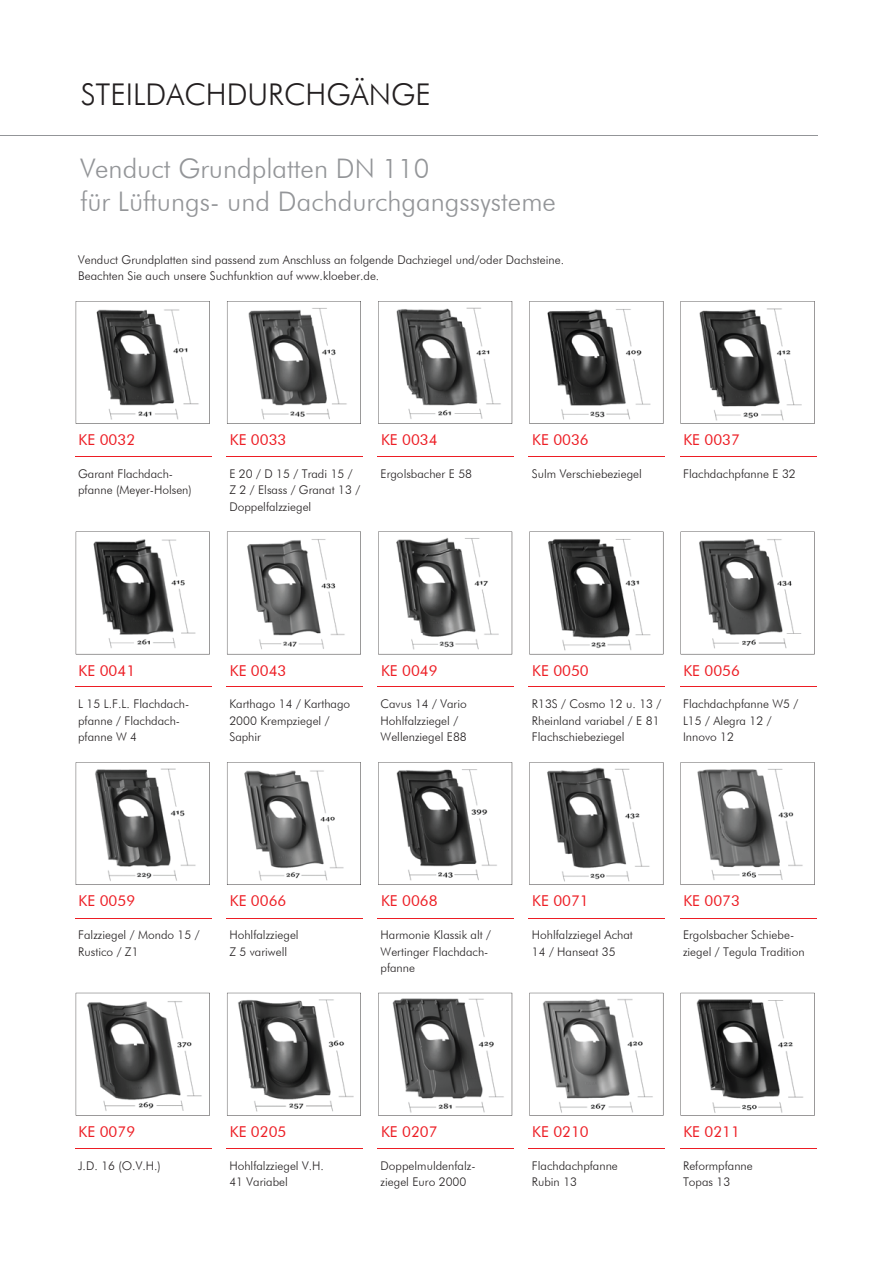
<style>
.page{position:relative;width:893px;height:1263px;background:#fff}
.page>*{position:absolute;margin:0;border:0;box-sizing:border-box;transform-origin:0 0}
.t1{font:300 30px "Futura BT";color:#231f20}
.t2{font:300 27px/33px "Futura BT";color:#939598}
.t3{font:15px "Futura BT";color:#ed1d24}
.t4{font:300 12px/16.5px "Futura BT";color:#231f20}
</style>
<div class="page">
<svg style="left:76px;top:301px;width:134px;height:123px"></svg>
<svg style="left:227px;top:301px;width:134px;height:123px"></svg>
<svg style="left:378px;top:301px;width:134px;height:123px"></svg>
<svg style="left:529px;top:301px;width:134px;height:123px"></svg>
<svg style="left:681px;top:301px;width:134px;height:123px"></svg>
<svg style="left:76px;top:532px;width:134px;height:122px"></svg>
<svg style="left:227px;top:532px;width:134px;height:122px"></svg>
<svg style="left:378px;top:532px;width:134px;height:122px"></svg>
<svg style="left:529px;top:532px;width:134px;height:122px"></svg>
<svg style="left:681px;top:532px;width:134px;height:122px"></svg>
<svg style="left:76px;top:762px;width:134px;height:123px"></svg>
<svg style="left:227px;top:762px;width:134px;height:123px"></svg>
<svg style="left:378px;top:762px;width:134px;height:123px"></svg>
<svg style="left:529px;top:762px;width:134px;height:123px"></svg>
<svg style="left:681px;top:762px;width:134px;height:123px"></svg>
<svg style="left:76px;top:993px;width:134px;height:122px"></svg>
<svg style="left:227px;top:993px;width:134px;height:122px"></svg>
<svg style="left:378px;top:993px;width:134px;height:122px"></svg>
<svg style="left:529px;top:993px;width:134px;height:122px"></svg>
<svg style="left:681px;top:993px;width:134px;height:122px"></svg>
<hr style="left:0;top:135px;width:817px;height:1px;background:#939598">
<hr style="left:75px;top:456px;width:137px;height:1px;background:#ed1d24">
<hr style="left:226px;top:456px;width:137px;height:1px;background:#ed1d24">
<hr style="left:377px;top:456px;width:137px;height:1px;background:#ed1d24">
<hr style="left:529px;top:456px;width:136px;height:1px;background:#ed1d24">
<hr style="left:680px;top:456px;width:137px;height:1px;background:#ed1d24">
<hr style="left:75px;top:687px;width:137px;height:1px;background:#ed1d24">
<hr style="left:226px;top:687px;width:137px;height:1px;background:#ed1d24">
<hr style="left:377px;top:687px;width:137px;height:1px;background:#ed1d24">
<hr style="left:529px;top:687px;width:136px;height:1px;background:#ed1d24">
<hr style="left:680px;top:687px;width:137px;height:1px;background:#ed1d24">
<hr style="left:75px;top:918px;width:137px;height:1px;background:#ed1d24">
<hr style="left:226px;top:918px;width:137px;height:1px;background:#ed1d24">
<hr style="left:377px;top:918px;width:137px;height:1px;background:#ed1d24">
<hr style="left:529px;top:918px;width:136px;height:1px;background:#ed1d24">
<hr style="left:680px;top:918px;width:137px;height:1px;background:#ed1d24">
<hr style="left:75px;top:1148px;width:137px;height:1px;background:#ed1d24">
<hr style="left:226px;top:1148px;width:137px;height:1px;background:#ed1d24">
<hr style="left:377px;top:1148px;width:137px;height:1px;background:#ed1d24">
<hr style="left:529px;top:1148px;width:136px;height:1px;background:#ed1d24">
<hr style="left:680px;top:1148px;width:137px;height:1px;background:#ed1d24">
<h1 class="t1" style="left:81px;top:76px;width:352px">STEILDACHDURCHGÄNGE</h1>
<h2 class="t2" style="left:80px;top:152px;width:477px">Venduct Grundplatten DN 110<br>für Lüftungs- und Dachdurchgangssysteme</h2>
<p class="t4" style="left:78px;top:252px;width:488px;line-height:15.8px">Venduct Grundplatten sind passend zum Anschluss an folgende Dachziegel und/oder Dachsteine.<br>Beachten Sie auch unsere Suchfunktion auf www.kloeber.de.</p>
<p class="t3" style="left:79px;top:430px;width:58px">KE 0032</p>
<p class="t3" style="left:230px;top:430px;width:58px">KE 0033</p>
<p class="t3" style="left:381px;top:430px;width:58px">KE 0034</p>
<p class="t3" style="left:532px;top:430px;width:58px">KE 0036</p>
<p class="t3" style="left:683px;top:430px;width:58px">KE 0037</p>
<p class="t4" style="left:78px;top:465px;width:96px">Garant Flachdach-</p>
<p class="t4" style="left:229px;top:465px;width:125px">E 20 / D 15 / Tradi 15 /</p>
<p class="t4" style="left:381px;top:465px;width:93px">Ergolsbacher E 58</p>
<p class="t4" style="left:532px;top:465px;width:112px">Sulm Verschiebeziegel</p>
<p class="t4" style="left:683px;top:465px;width:114px">Flachdachpfanne E 32</p>
<p class="t4" style="left:78px;top:482px;width:115px">pfanne (Meyer-Holsen)</p>
<p class="t4" style="left:229px;top:482px;width:132px">Z 2 / Elsass / Granat 13 /<br>Doppelfalzziegel</p>
<p class="t3" style="left:79px;top:661px;width:58px">KE 0041</p>
<p class="t3" style="left:230px;top:661px;width:58px">KE 0043</p>
<p class="t3" style="left:381px;top:661px;width:58px">KE 0049</p>
<p class="t3" style="left:532px;top:661px;width:58px">KE 0050</p>
<p class="t3" style="left:683px;top:661px;width:58px">KE 0056</p>
<p class="t4" style="left:78px;top:696px;width:113px">L 15 L.F.L. Flachdach-</p>
<p class="t4" style="left:229px;top:696px;width:122px">Karthago 14 / Karthago</p>
<p class="t4" style="left:381px;top:696px;width:88px">Cavus 14 / Vario</p>
<p class="t4" style="left:532px;top:696px;width:131px">R13S / Cosmo 12 u. 13 /</p>
<p class="t4" style="left:683px;top:696px;width:117px">Flachdachpfanne W5 /</p>
<p class="t4" style="left:78px;top:712px;width:103px">pfanne / Flachdach-</p>
<p class="t4" style="left:229px;top:712px;width:102px">2000 Krempziegel /</p>
<p class="t4" style="left:381px;top:712px;width:79px">Hohlfalzziegel /</p>
<p class="t4" style="left:532px;top:712px;width:129px">Rheinland variabel / E 81</p>
<p class="t4" style="left:683px;top:712px;width:90px">L15 / Alegra 12 /</p>
<p class="t4" style="left:78px;top:729px;width:61px">pfanne W 4</p>
<p class="t4" style="left:229px;top:729px;width:33px">Saphir</p>
<p class="t4" style="left:381px;top:729px;width:88px">Wellenziegel E88</p>
<p class="t4" style="left:532px;top:729px;width:94px">Flachschiebeziegel</p>
<p class="t4" style="left:683px;top:729px;width:53px">Innovo 12</p>
<p class="t3" style="left:79px;top:892px;width:58px">KE 0059</p>
<p class="t3" style="left:230px;top:892px;width:58px">KE 0066</p>
<p class="t3" style="left:381px;top:892px;width:58px">KE 0068</p>
<p class="t3" style="left:532px;top:892px;width:58px">KE 0071</p>
<p class="t3" style="left:683px;top:892px;width:58px">KE 0073</p>
<p class="t4" style="left:78px;top:926px;width:123px">Falzziegel / Mondo 15 /</p>
<p class="t4" style="left:229px;top:926px;width:71px">Hohlfalzziegel</p>
<p class="t4" style="left:381px;top:926px;width:112px">Harmonie Klassik alt /</p>
<p class="t4" style="left:532px;top:926px;width:103px">Hohlfalzziegel Achat</p>
<p class="t4" style="left:683px;top:926px;width:113px">Ergolsbacher Schiebe-</p>
<p class="t4" style="left:78px;top:943px;width:62px">Rustico / Z1</p>
<p class="t4" style="left:229px;top:943px;width:59px">Z 5 variwell</p>
<p class="t4" style="left:381px;top:943px;width:109px">Wertinger Flachdach-</p>
<p class="t4" style="left:532px;top:943px;width:85px">14 / Hanseat 35</p>
<p class="t4" style="left:683px;top:943px;width:123px">ziegel / Tegula Tradition</p>
<p class="t4" style="left:381px;top:959px;width:36px">pfanne</p>
<p class="t3" style="left:79px;top:1122px;width:58px">KE 0079</p>
<p class="t3" style="left:230px;top:1122px;width:58px">KE 0205</p>
<p class="t3" style="left:381px;top:1122px;width:58px">KE 0207</p>
<p class="t3" style="left:532px;top:1122px;width:58px">KE 0210</p>
<p class="t3" style="left:683px;top:1122px;width:58px">KE 0211</p>
<p class="t4" style="left:78px;top:1157px;width:84px">J.D. 16 (O.V.H.)</p>
<p class="t4" style="left:229px;top:1157px;width:96px">Hohlfalzziegel V.H.</p>
<p class="t4" style="left:381px;top:1157px;width:96px">Doppelmuldenfalz-</p>
<p class="t4" style="left:532px;top:1157px;width:88px">Flachdachpfanne</p>
<p class="t4" style="left:683px;top:1157px;width:71px">Reformpfanne</p>
<p class="t4" style="left:229px;top:1173px;width:60px">41 Variabel</p>
<p class="t4" style="left:381px;top:1173px;width:87px">ziegel Euro 2000</p>
<p class="t4" style="left:532px;top:1173px;width:47px">Rubin 13</p>
<p class="t4" style="left:683px;top:1173px;width:49px">Topas 13</p>
</div>
